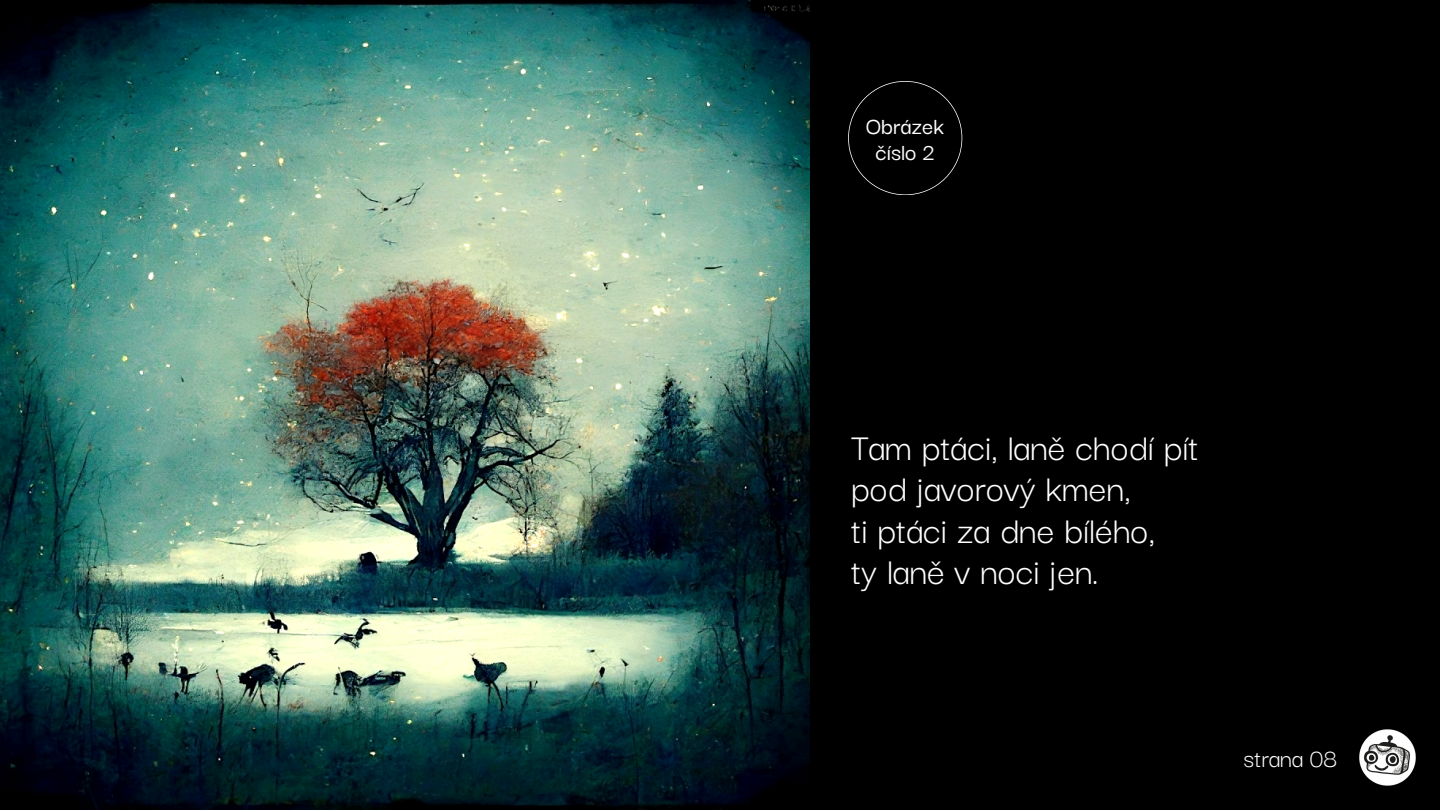
<style>
.page{position:relative;width:1440px;height:810px;background:#000}
.page>*{position:absolute;margin:0;border:0;box-sizing:border-box;transform-origin:0 0}
.t1{font:40px/41.2px "Darker Grotesque";color:#fff}
.t2{font:27px "Darker Grotesque";color:#fff}
.t3{font:500 25px/25.5px "Darker Grotesque";color:#fff;text-align:center}
</style>
<div class="page">
<svg style="left:848px;top:81px;width:114px;height:114px"></svg>
<img style="left:0;top:0;width:810px;height:810px">
<img style="left:1359px;top:729px;width:56px;height:57px">
<p class="t3" style="left:866px;top:112px;width:79px">Obrázek číslo 2</p>
<h1 class="t1" style="left:851px;top:424px;width:350px">Tam ptáci, laně chodí pít pod javorový kmen,<br>ti ptáci za dne bílého,<br>ty laně v noci jen.</h1>
<p class="t2" style="left:1244px;top:739px;width:95px">strana 08</p>
</div>
